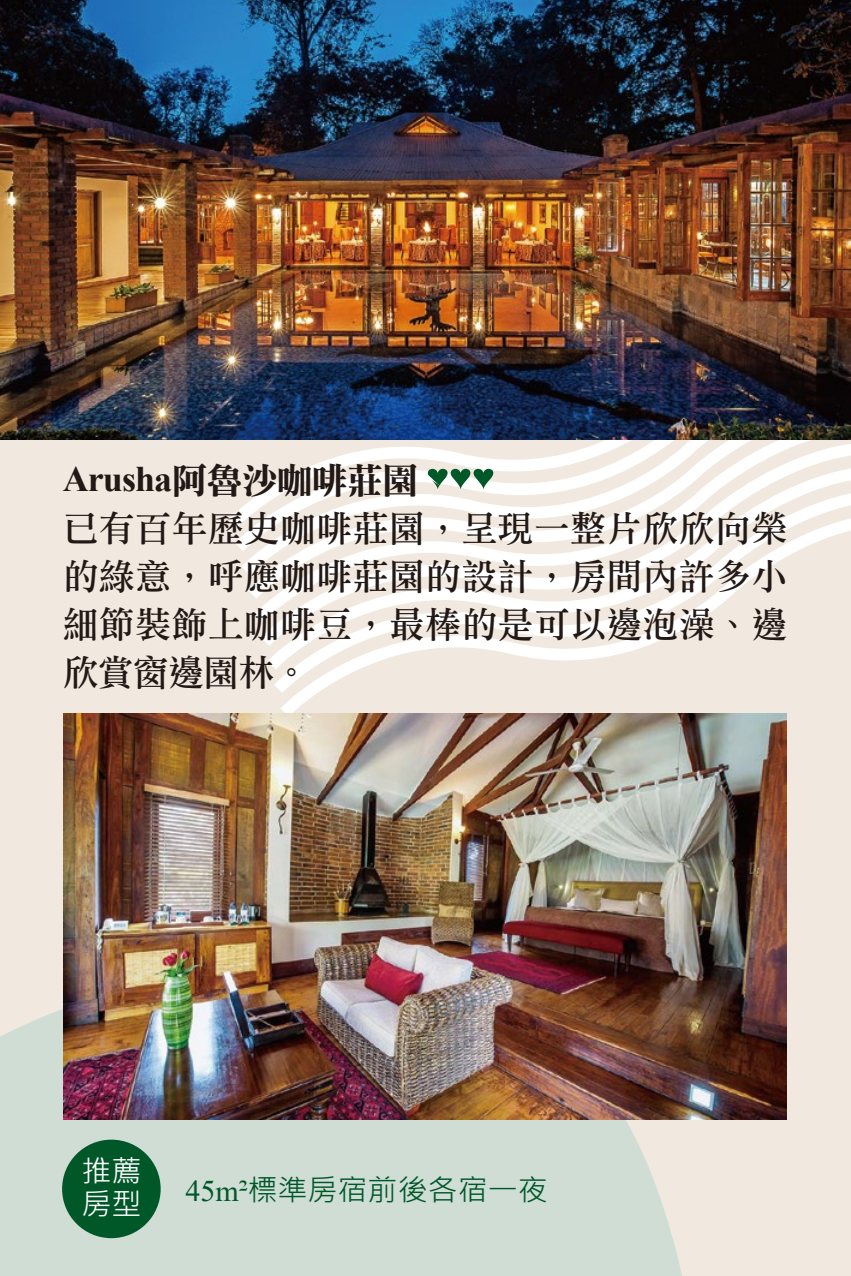
<style>
.page{position:relative;width:851px;height:1276px;background:#fff}
.page>*{position:absolute;margin:0;border:0;box-sizing:border-box;transform-origin:0 0}
.t1{font:36px/48px "DF Li Song W5 WIN BF";letter-spacing:.005em;color:#221815;text-align:justify}
.t2{font:36px "DF Li Song W7 WIN BF";letter-spacing:-.025em;color:#221815}
.t3{font:30px "Microsoft Jheng Hei";color:#005829}
.t4{font:30px/33px "Microsoft Jheng Hei";color:#fff}
.s1{font-family:"Times New Roman";font-weight:700}
.s2{font-family:"Times New Roman"}
</style>
<div class="page">
<div style="left:0;top:0;width:850px;height:1276px;background:#f1e8e0"></div>
<div style="left:0;top:1009px;width:694px;height:267px;background:#d0ddd5"></div>
<svg style="left:274px;top:534px;width:563px;height:189px"></svg>
<svg style="left:222px;top:439px;width:628px;height:95px"></svg>
<div style="left:62px;top:1139px;width:99px;height:99px;background:#005829;border-radius:50%"></div>
<svg style="left:428px;top:469px;width:65px;height:20px"></svg>
<img style="left:63px;top:713px;width:723px;height:406px">
<img style="left:0;top:0;width:850px;height:439px">
<p class="t2" style="left:63px;top:462px;width:357px"><span class="s1">Arusha</span>阿魯沙咖啡莊園</p>
<p class="t1" style="left:63px;top:504px;width:726px">已有百年歷史咖啡莊園，呈現一整片欣欣向榮的綠意，呼應咖啡莊園的設計，房間內許多小細節裝飾上咖啡豆，最棒的是可以邊泡澡、邊欣賞窗邊園林。</p>
<p class="t4" style="left:81px;top:1154px;width:62px">推薦房型</p>
<p class="t3" style="left:185px;top:1171px;width:364px"><span class="s2">45m2</span>標準房宿前後各宿一夜</p>
</div>
